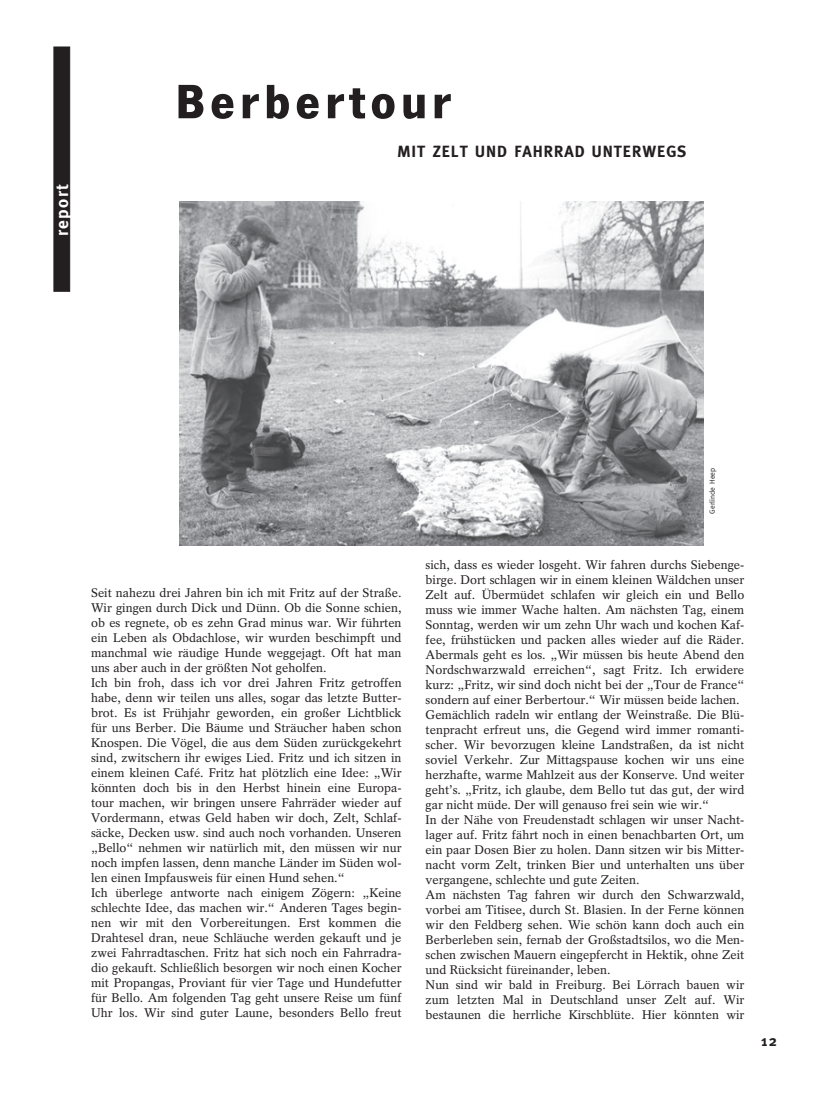
<style>
.page{position:relative;width:833px;height:1099px;background:#fff}
.page>*{position:absolute;margin:0;border:0;box-sizing:border-box;transform-origin:0 0}
.t1{font:700 50px "News Got T";letter-spacing:.1em;color:#231f20}
.t2{font:700 17.5px "Meta";color:#fff}
.t3{font:700 16.25px "Meta";letter-spacing:.06em;color:#231f20}
.t4{font:700 15px "Meta";color:#231f20}
.t5{font:12.5px/15px "Rotation";color:#231f20}
.t6{font:7.5px "Meta";letter-spacing:.01em;color:#231f20}
</style>
<div class="page">
<div style="left:54px;top:47px;width:16px;height:244px;background:#231f20;border:1px solid #231f20"></div>
<img style="left:179px;top:201px;width:524px;height:345px">
<h2 class="t2" style="left:52px;top:236px;width:53px;rotate:-90deg">report</h2>
<h1 class="t1" style="left:175px;top:72px;width:277px">Berbertour</h1>
<h3 class="t3" style="left:397px;top:141px;width:290px">MIT ZELT UND FAHRRAD UNTERWEGS</h3>
<p class="t5" style="left:91px;top:585px;width:312px">Seit nahezu drei Jahren bin ich mit Fritz auf der Straße.<br>Wir gingen durch Dick und Dünn. Ob die Sonne schien, ob es regnete, ob es zehn Grad minus war. Wir führten ein Leben als Obdachlose, wir wurden beschimpft und manchmal wie räudige Hunde weggejagt. Oft hat man uns aber auch in der größten Not geholfen.<br>Ich bin froh, dass ich vor drei Jahren Fritz getroffen habe, denn wir teilen uns alles, sogar das letzte Butter&shy;brot. Es ist Frühjahr geworden, ein großer Lichtblick für uns Berber. Die Bäume und Sträucher haben schon Knospen. Die Vögel, die aus dem Süden zurückgekehrt sind, zwitschern ihr ewiges Lied. Fritz und ich sitzen in einem kleinen Café. Fritz hat plötzlich eine Idee: „Wir könnten doch bis in den Herbst hinein eine Europa&shy;tour machen, wir bringen unsere Fahrräder wieder auf Vordermann, etwas Geld haben wir doch, Zelt, Schlaf&shy;säcke, Decken usw. sind auch noch vorhanden. Unseren „Bello“ nehmen wir natürlich mit, den müssen wir nur noch impfen lassen, denn manche Länder im Süden wol&shy;len einen Impfausweis für einen Hund sehen.“<br>Ich überlege antworte nach einigem Zögern: „Keine schlechte Idee, das machen wir.“ Anderen Tages begin&shy;nen wir mit den Vorbereitungen. Erst kommen die Drahtesel dran, neue Schläuche werden gekauft und je zwei Fahrradtaschen. Fritz hat sich noch ein Fahrradra&shy;dio gekauft. Schließlich besorgen wir noch einen Kocher mit Propangas, Proviant für vier Tage und Hundefutter für Bello. Am folgenden Tag geht unsere Reise um fünf Uhr los. Wir sind guter Laune, besonders Bello freut</p>
<p class="t6" style="left:708px;top:514px;width:48px;rotate:-90deg">Gerlinde Heep</p>
<p class="t5" style="left:425px;top:557px;width:320px">sich, dass es wieder losgeht. Wir fahren durchs Siebenge&shy;birge. Dort schlagen wir in einem kleinen Wäldchen unser Zelt auf. Übermüdet schlafen wir gleich ein und Bello muss wie immer Wache halten. Am nächsten Tag, einem Sonntag, werden wir um zehn Uhr wach und kochen Kaf&shy;fee, frühstücken und packen alles wieder auf die Räder.<br>Abermals geht es los. „Wir müssen bis heute Abend den Nordschwarzwald erreichen“, sagt Fritz. Ich erwidere kurz: „Fritz, wir sind doch nicht bei der „Tour de France“ sondern auf einer Berbertour.“ Wir müssen beide lachen.<br>Gemächlich radeln wir entlang der Weinstraße. Die Blü&shy;tenpracht erfreut uns, die Gegend wird immer romanti&shy;scher. Wir bevorzugen kleine Landstraßen, da ist nicht soviel Verkehr. Zur Mittagspause kochen wir uns eine herzhafte, warme Mahlzeit aus der Konserve. Und weiter geht’s. „Fritz, ich glaube, dem Bello tut das gut, der wird gar nicht müde. Der will genauso frei sein wie wir.“<br>In der Nähe von Freudenstadt schlagen wir unser Nacht&shy;lager auf. Fritz fährt noch in einen benachbarten Ort, um ein paar Dosen Bier zu holen. Dann sitzen wir bis Mitter&shy;nacht vorm Zelt, trinken Bier und unterhalten uns über vergangene, schlechte und gute Zeiten.<br>Am nächsten Tag fahren wir durch den Schwarzwald, vorbei am Titisee, durch St. Blasien. In der Ferne können wir den Feldberg sehen. Wie schön kann doch auch ein Berberleben sein, fernab der Großstadtsilos, wo die Men&shy;schen zwischen Mauern eingepfercht in Hektik, ohne Zeit und Rücksicht füreinander, leben.<br>Nun sind wir bald in Freiburg. Bei Lörrach bauen wir zum letzten Mal in Deutschland unser Zelt auf. Wir bestaunen die herrliche Kirschblüte. Hier könnten wir</p>
<p class="t4" style="left:761px;top:1031px;width:17px">12</p>
</div>
